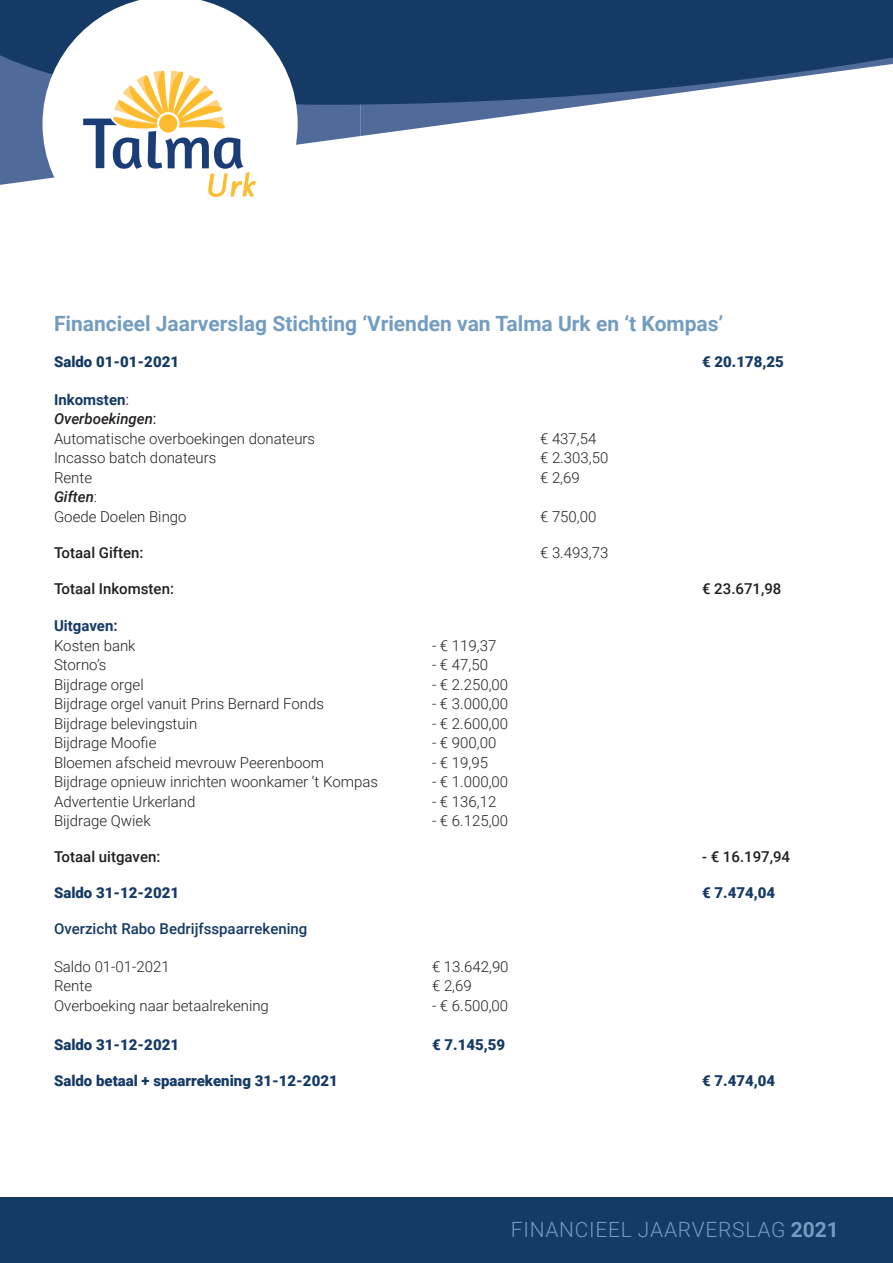
<style>
.page{position:relative;width:893px;height:1263px;background:#fff}
.page>*{position:absolute;margin:0;border:0;box-sizing:border-box;transform-origin:0 0}
.t1{font:700 21px "Roboto";color:#739cc1}
.t2{font:300 21px "Roboto";letter-spacing:.035em;color:#739cc1}
.t3{font:300 15px/19.5px "Roboto";color:#231f20}
.t4{font:900 15px "Roboto";color:#143a65}
.t5{font:500 15px "Roboto";color:#231f20}
.t6{font:500 15px "Roboto";color:#143a65}
.t7{font:700 15px "Roboto";color:#143a65}
.s1{font-weight:700;color:#143a65}
.s2{font-weight:400;color:#771e7b}
.s3{font-weight:500;font-style:italic}
.s4{font-weight:400}
.s5{font-weight:700}
</style>
<div class="page">
<svg style="left:361px;top:105px;width:228px;height:31px"></svg>
<svg style="left:0;top:0;width:893px;height:105px;background:#305278"></svg>
<svg style="left:43px;top:0;width:255px;height:18px;fill:#143a65"></svg>
<svg style="left:0;top:18px;width:361px;height:179px"></svg>
<div style="left:0;top:1197px;width:893px;height:66px;background:#143a65"></div>
<h1 class="t1" style="left:54px;top:309px;width:671px">Financieel Jaarverslag Stichting ‘Vrienden van Talma Urk en ‘t Kompas’</h1>
<p class="t4" style="left:54px;top:351px;width:127px">Saldo 01-01-2021</p>
<p class="t4" style="left:702px;top:351px;width:83px">€ 20.178,25</p>
<p class="t3" style="left:54px;top:389px;width:263px"><span class="s1">Inkomsten</span><span class="s2">:<br></span><span class="s3">Overboekingen</span><span class="s4">:<br></span>Automatische overboekingen donateurs</p>
<p class="t3" style="left:540px;top:428px;width:58px">€ 437,54</p>
<p class="t3" style="left:54px;top:448px;width:164px">Incasso batch donateurs</p>
<p class="t3" style="left:540px;top:448px;width:70px">€ 2.303,50</p>
<p class="t3" style="left:54px;top:467px;width:40px">Rente</p>
<p class="t3" style="left:540px;top:467px;width:41px">€ 2,69</p>
<p class="t3" style="left:54px;top:487px;width:134px"><span class="s3">Giften</span>:<br>Goede Doelen Bingo</p>
<p class="t3" style="left:540px;top:506px;width:58px">€ 750,00</p>
<p class="t5" style="left:54px;top:542px;width:91px">Totaal Giften:</p>
<p class="t3" style="left:540px;top:542px;width:70px">€ 3.493,73</p>
<p class="t5" style="left:54px;top:578px;width:121px">Totaal Inkomsten:</p>
<p class="t5" style="left:702px;top:578px;width:81px">€ 23.671,98</p>
<p class="t7" style="left:54px;top:615px;width:65px">Uitgaven:</p>
<p class="t3" style="left:54px;top:635px;width:83px">Kosten bank</p>
<p class="t3" style="left:432px;top:635px;width:66px">- € 119,37</p>
<p class="t3" style="left:54px;top:655px;width:54px">Storno’s</p>
<p class="t3" style="left:432px;top:655px;width:58px">- € 47,50</p>
<p class="t3" style="left:54px;top:674px;width:91px">Bijdrage orgel</p>
<p class="t3" style="left:432px;top:674px;width:78px">- € 2.250,00</p>
<p class="t3" style="left:54px;top:694px;width:272px">Bijdrage orgel vanuit Prins Bernard Fonds</p>
<p class="t3" style="left:432px;top:694px;width:78px">- € 3.000,00</p>
<p class="t3" style="left:54px;top:713px;width:145px">Bijdrage belevingstuin</p>
<p class="t3" style="left:432px;top:713px;width:78px">- € 2.600,00</p>
<p class="t3" style="left:54px;top:733px;width:104px">Bijdrage Moofie</p>
<p class="t3" style="left:432px;top:733px;width:66px">- € 900,00</p>
<p class="t3" style="left:54px;top:752px;width:272px">Bloemen afscheid mevrouw Peerenboom</p>
<p class="t3" style="left:432px;top:752px;width:57px">- € 19,95</p>
<p class="t3" style="left:54px;top:772px;width:325px">Bijdrage opnieuw inrichten woonkamer ‘t Kompas</p>
<p class="t3" style="left:432px;top:772px;width:78px">- € 1.000,00</p>
<p class="t3" style="left:54px;top:791px;width:143px">Advertentie Urkerland</p>
<p class="t3" style="left:432px;top:791px;width:66px">- € 136,12</p>
<p class="t3" style="left:54px;top:811px;width:98px">Bijdrage Qwiek</p>
<p class="t3" style="left:432px;top:811px;width:78px">- € 6.125,00</p>
<p class="t5" style="left:54px;top:846px;width:108px">Totaal uitgaven:</p>
<p class="t5" style="left:702px;top:846px;width:90px">- € 16.197,94</p>
<p class="t4" style="left:54px;top:882px;width:127px">Saldo 31-12-2021</p>
<p class="t4" style="left:702px;top:882px;width:75px">€ 7.474,04</p>
<p class="t6" style="left:54px;top:918px;width:255px">Overzicht Rabo Bedrijfsspaarrekening</p>
<p class="t3" style="left:54px;top:956px;width:117px">Saldo 01-01-2021</p>
<p class="t3" style="left:432px;top:956px;width:78px">€ 13.642,90</p>
<p class="t3" style="left:54px;top:976px;width:40px">Rente</p>
<p class="t3" style="left:432px;top:976px;width:41px">€ 2,69</p>
<p class="t3" style="left:54px;top:995px;width:216px">Overboeking naar betaalrekening</p>
<p class="t3" style="left:432px;top:995px;width:78px">- € 6.500,00</p>
<p class="t4" style="left:54px;top:1034px;width:127px">Saldo 31-12-2021</p>
<p class="t4" style="left:432px;top:1034px;width:75px">€ 7.145,59</p>
<p class="t4" style="left:54px;top:1070px;width:285px">Saldo betaal + spaarrekening 31-12-2021</p>
<p class="t4" style="left:702px;top:1070px;width:75px">€ 7.474,04</p>
<h1 class="t2" style="left:511px;top:1214px;width:330px">FINANCIEEL JAARVERSLAG <span class="s5">2021</span></h1>
</div>
